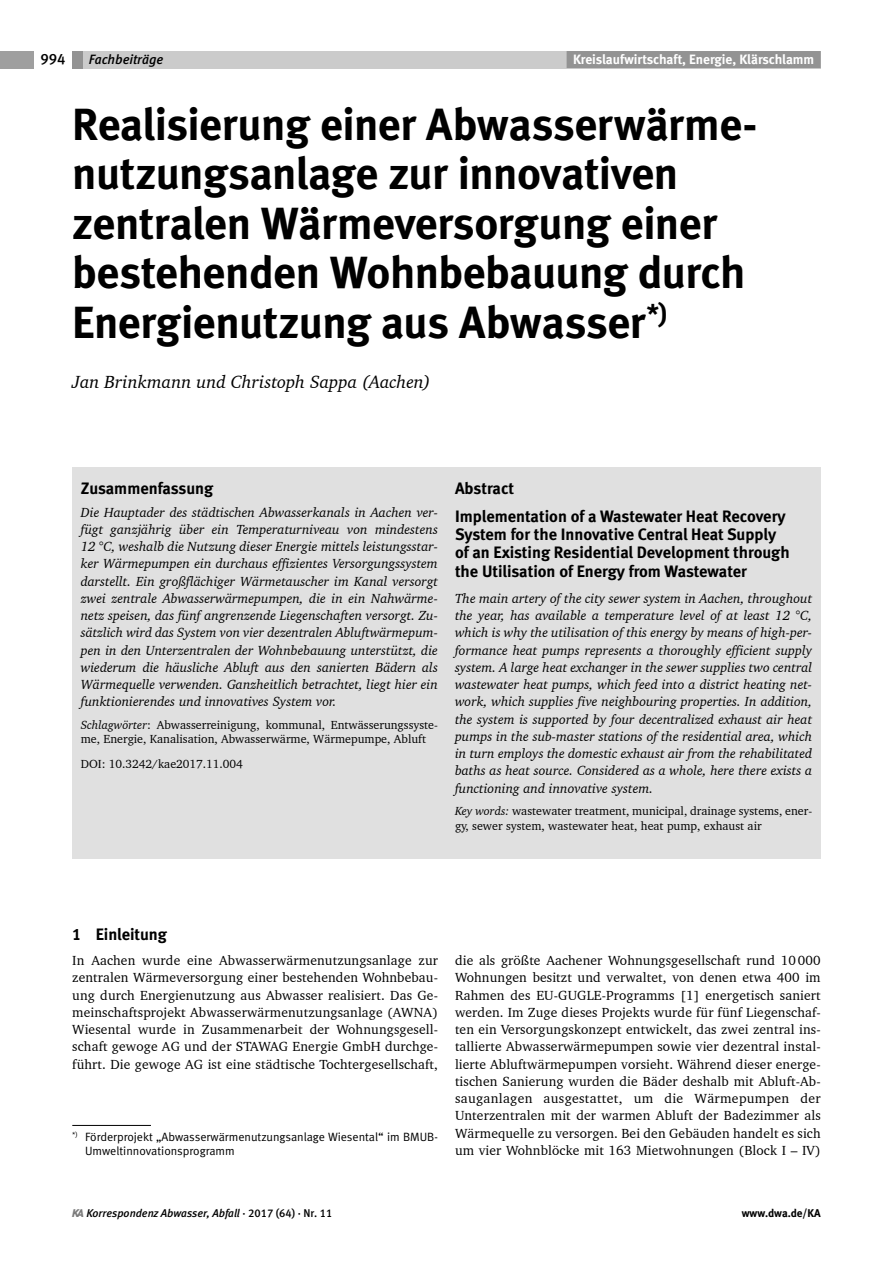
<style>
.page{position:relative;width:893px;height:1263px;background:#fff}
.page>*{position:absolute;margin:0;border:0;box-sizing:border-box;transform-origin:0 0}
.t1{font:45px/49.5px "Meta Bold LF";letter-spacing:-.01em;color:#000}
.V2{font:italic 18px "Charter BT";color:#000}
.Z1_Abstract{font:16.5px/18px "Meta Bold LF";color:#000}
.Z1{font:16.5px "Meta Bold LF";letter-spacing:-.005em;color:#000}
.Seitenzahl_links{font:15px "Meta Medium LF";color:#000}
.G1-Abstract{font:italic 13.5px/17.2px "Charter BT";color:#000;text-align:justify}
.G1_-_OE{font:13.5px/17.2px "Charter BT";letter-spacing:.01em;color:#000;text-align:justify}
.Kolumnentitel-negati{font:13.5px "Meta Bold LF";color:#fff}
.t2{font:italic 13.5px "Meta Medium LF";color:#000}
.F1{font:12px/14.2px "Charter BT";color:#000}
.Fn_Line{font:12px/14.2px "Meta Normal LF";color:#000}
.F1_DOI{font:12px "Charter BT";color:#000}
.Ausgabe{font:italic 11.25px "Meta Medium LF";letter-spacing:-.005em;color:#000}
.Ausgabe-2{font:700 11.25px "Meta";color:#000}
.s1{font-style:italic}
.s2{font-family:"KAKW";font-style:normal;font-size:11.7px;color:#7c7c7c}
.s3{font-style:normal}
</style>
<div class="page">
<div style="left:72px;top:51px;width:11px;height:17px;background:#939393"></div>
<div style="left:106px;top:51px;width:715px;height:17px;background:#cbcbcb"></div>
<div style="left:567px;top:51px;width:254px;height:17px;background:#939393"></div>
<div style="left:0;top:51px;width:34px;height:17px;background:#9f9f9f"></div>
<div style="left:83px;top:51px;width:86px;height:17px;background:#cbcbcb"></div>
<div style="left:72px;top:467px;width:749px;height:392px;background:#e0e0e0"></div>
<hr style="left:72px;top:1125px;width:79px;height:1px;background:#000">
<p class="Seitenzahl_links" style="left:40px;top:50px;width:27px">994</p>
<p class="t2" style="left:89px;top:51px;width:76px">Fachbeiträge</p>
<p class="Kolumnentitel-negati" style="left:573px;top:51px;width:243px">Kreislaufwirtschaft, Energie, Klärschlamm</p>
<h2 class="t1" style="left:72px;top:99px;width:683px">Realisierung einer Abwasserwärme&shy;nutzungsanlage zur innovativen zentralen Wärmeversorgung einer bestehenden Wohnbebauung durch Energienutzung aus Abwasser<sup>*)</sup></h2>
<p class="V2" style="left:72px;top:370px;width:360px">Jan Brinkmann und Christoph Sappa (Aachen)</p>
<p class="Z1_Abstract" style="left:81px;top:479px;width:134px">Zusammenfassung</p>
<p class="G1-Abstract" style="left:81px;top:503px;width:359px">Die Hauptader des städtischen Abwasserkanals in Aachen ver&shy;fügt ganzjährig über ein Temperaturniveau von mindestens 12 °C, weshalb die Nutzung dieser Energie mittels leistungsstar&shy;ker Wärmepumpen ein durchaus effizientes Versorgungssystem darstellt. Ein großflächiger Wärmetauscher im Kanal versorgt zwei zentrale Abwasserwärmepumpen, die in ein Nahwärme&shy;netz speisen, das fünf angrenzende Liegenschaften versorgt. Zu&shy;sätzlich wird das System von vier dezentralen Abluftwärmepum&shy;pen in den Unterzentralen der Wohnbebauung unterstützt, die wiederum die häusliche Abluft aus den sanierten Bädern als Wärmequelle verwenden. Ganzheitlich betrachtet, liegt hier ein funktionierendes und innovatives System vor.</p>
<p class="F1" style="left:81px;top:718px;width:359px"><span class="s1">Schlagwörter</span>: Abwasserreinigung, kommunal, Entwässerungssyste&shy;me, Energie, Kanalisation, Abwasserwärme, Wärmepumpe, Abluft</p>
<p class="F1_DOI" style="left:81px;top:757px;width:164px">DOI: 10.3242/kae2017.11.004</p>
<p class="Z1_Abstract" style="left:455px;top:479px;width:61px">Abstract</p>
<p class="Z1_Abstract" style="left:455px;top:507px;width:336px">Implementation of a Wastewater Heat Recovery System for the Innovative Central Heat Supply of an Existing Residential Development through the Utilisation of Energy from Wastewater</p>
<p class="G1-Abstract" style="left:455px;top:589px;width:359px">The main artery of the city sewer system in Aachen, throughout the year, has available a temperature level of at least 12 °C, which is why the utilisation of this energy by means of high-per&shy;formance heat pumps represents a thoroughly efficient supply system. A large heat exchanger in the sewer supplies two central wastewater heat pumps, which feed into a district heating net&shy;work, which supplies five neighbouring properties. In addition, the system is supported by four decentralized exhaust air heat pumps in the sub-master stations of the residential area, which in turn employs the domestic exhaust air from the rehabilitated baths as heat source. Considered as a whole, here there exists a functioning and innovative system.</p>
<p class="F1" style="left:455px;top:804px;width:359px"><span class="s1">Key words:</span> wastewater treatment, municipal, drainage systems, ener&shy;gy, sewer system, wastewater heat, heat pump, exhaust air</p>
<p class="Z1" style="left:72px;top:924px;width:96px">1 Einleitung</p>
<p class="G1_-_OE" style="left:72px;top:952px;width:367px">In Aachen wurde eine Abwasserwärmenutzungsanlage zur zentralen Wärmeversorgung einer bestehenden Wohnbebau&shy;ung durch Energienutzung aus Abwasser realisiert. Das Ge&shy;meinschaftsprojekt Abwasserwärmenutzungsanlage (AWNA)<br>Wiesental wurde in Zusammenarbeit der Wohnungsgesell&shy;schaft gewoge AG und der STAWAG Energie GmbH durchge&shy;führt. Die gewoge AG ist eine städtische Tochtergesellschaft,</p>
<p class="Fn_Line" style="left:85px;top:1129px;width:354px;text-indent:-13px"><sup>*)</sup> Förderprojekt „Abwasserwärmenutzungsanlage Wiesental“ im BMUB-<br>Umweltinnovationsprogramm</p>
<p class="G1_-_OE" style="left:455px;top:952px;width:367px">die als größte Aachener Wohnungsgesellschaft rund 10 000<br>Wohnungen besitzt und verwaltet, von denen etwa 400 im Rahmen des EU-GUGLE-Programms [1] energetisch saniert werden. Im Zuge dieses Projekts wurde für fünf Liegenschaf&shy;ten ein Versorgungskonzept entwickelt, das zwei zentral ins&shy;tallierte Abwasserwärmepumpen sowie vier dezentral instal&shy;lierte Abluftwärmepumpen vorsieht. Während dieser energe&shy;tischen Sanierung wurden die Bäder deshalb mit Abluft-Ab&shy;sauganlagen ausgestattet, um die Wärmepumpen der Unterzentralen mit der warmen Abluft der Badezimmer als Wärmequelle zu versorgen. Bei den Gebäuden handelt es sich um vier Wohnblöcke mit 163 Mietwohnungen (Block I – IV)</p>
<p class="Ausgabe" style="left:72px;top:1206px;width:262px"><span class="s2">a</span> Korrespondenz Abwasser, Abfall <span class="s3">· 2017 (64) · Nr. 11</span></p>
<p class="Ausgabe-2" style="left:742px;top:1206px;width:81px">www.dwa.de/KA</p>
</div>
